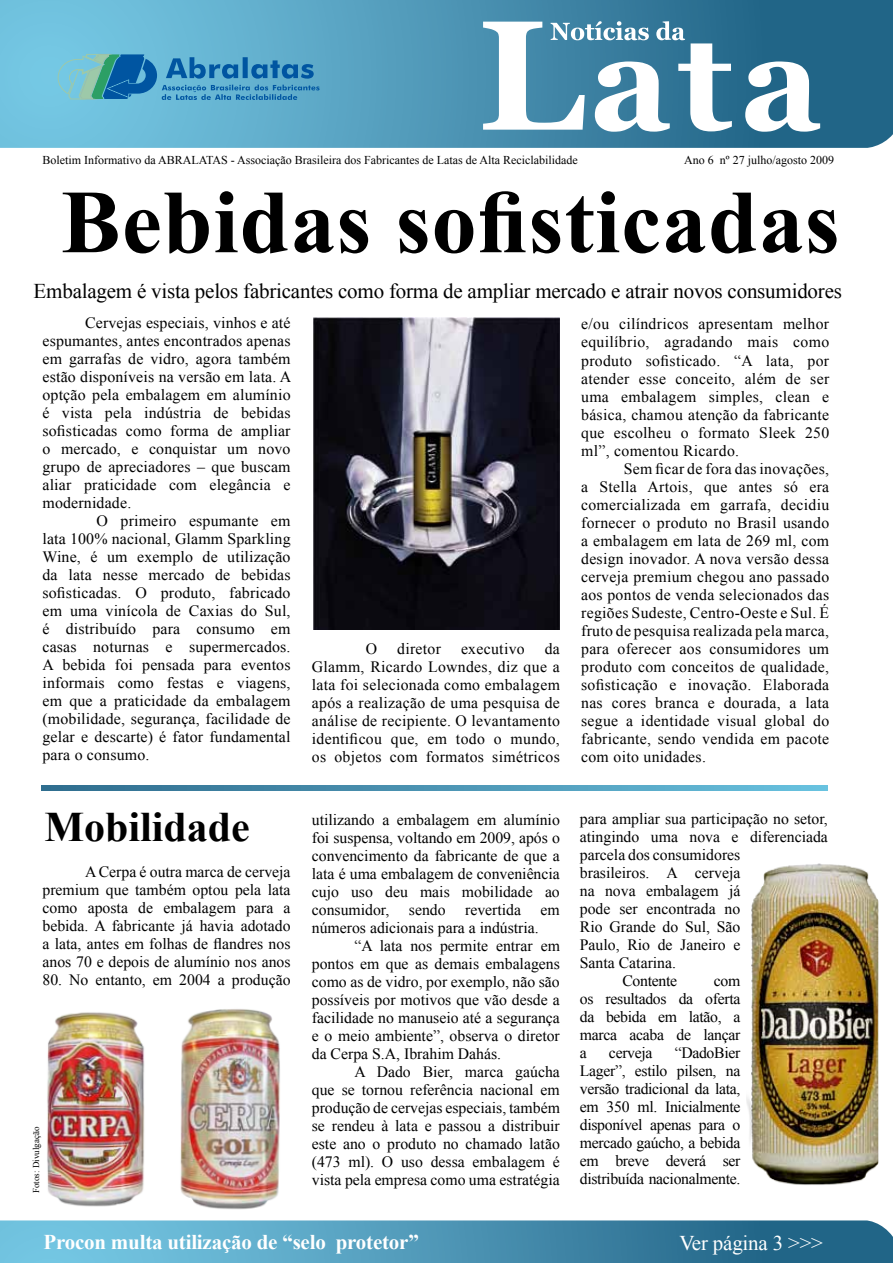
<style>
.page{position:relative;width:893px;height:1263px;background:#fff}
.page>*{position:absolute;margin:0;border:0;box-sizing:border-box;transform-origin:0 0}
.t1{font:700 90px "Times New Roman";letter-spacing:.01em;color:#000}
.t2{font:700 42px "Times New Roman";color:#000}
.t3{font:700 21px "Times New Roman";color:#fff}
.t4{font:21px "Times New Roman";letter-spacing:-.01em;color:#000}
.t5{font:21px "Times New Roman";letter-spacing:-.01em;color:#fff}
.t6{font:15.75px/18px "Times New Roman";color:#000;text-align:justify}
.t7{font:15.75px "Times New Roman";letter-spacing:.02em;color:#000}
.t8{font:15.75px "Times New Roman";letter-spacing:-.02em;color:#000}
.t9{font:12px "Times New Roman";color:#000}
.t10{font:9px "Times New Roman";color:#000}
</style>
<div class="page">
<img style="left:746px;top:863px;width:132px;height:322px">
<svg style="left:0;top:0;width:893px;height:148px;background:#509ab9"></svg>
<svg style="left:58px;top:54px;width:262px;height:46px;background:#4999be"></svg>
<svg style="left:745px;top:61px;width:75px;height:71px"></svg>
<svg style="left:483px;top:21px;width:249px;height:111px"></svg>
<svg style="left:0;top:1220px;width:893px;height:43px;background:#4d95b4"></svg>
<img style="left:40px;top:1009px;width:253px;height:213px">
<svg style="left:41px;top:785px;width:787px;height:6px;background:#4c95b4"></svg>
<img style="left:313px;top:318px;width:246px;height:311px">
<p class="t9" style="left:42px;top:152px;width:537px">Boletim Informativo da ABRALATAS - Associação Brasileira dos Fabricantes de Latas de Alta Reciclabilidade</p>
<p class="t9" style="left:684px;top:152px;width:151px">Ano 6 nº 27 julho/agosto 2009</p>
<h1 class="t1" style="left:61px;top:160px;width:780px">Bebidas sofisticadas</h1>
<h3 class="t4" style="left:34px;top:277px;width:810px">Embalagem é vista pelos fabricantes como forma de ampliar mercado e atrair novos consumidores</h3>
<p class="t6" style="left:43px;top:314px;width:250px;text-indent:43px">Cervejas especiais, vinhos e até espumantes, antes encontrados apenas em garrafas de vidro, agora também estão disponíveis na versão em lata. A optção pela embalagem em alumínio é vista pela indústria de bebidas sofisticadas como forma de ampliar o mercado, e conquistar um novo grupo de apreciadores – que buscam aliar praticidade com elegância e modernidade.</p>
<p class="t6" style="left:43px;top:512px;width:250px;text-indent:54px">O primeiro espumante em lata 100% nacional, Glamm Sparkling Wine, é um exemplo de utilização da lata nesse mercado de bebidas sofisticadas. O produto, fabricado em uma vinícola de Caxias do Sul, é distribuído para consumo em casas noturnas e supermercados.<br>A bebida foi pensada para eventos informais como festas e viagens, em que a praticidade da embalagem (mobilidade, segurança, facilidade de gelar e descarte) é fator fundamental para o consumo.</p>
<h2 class="t2" style="left:44px;top:798px;width:207px">Mobilidade</h2>
<p class="t6" style="left:43px;top:863px;width:250px;text-indent:43px">A Cerpa é outra marca de cerveja premium que também optou pela lata como aposta de embalagem para a bebida. A fabricante já havia adotado a lata, antes em folhas de flandres nos anos 70 e depois de alumínio nos anos</p>
<p class="t6" style="left:43px;top:971px;width:250px">80. No entanto, em 2004 a produção</p>
<p class="t10" style="left:30px;top:1193px;width:68px;rotate:-90deg">Fotos: Divulgação</p>
<p class="t6" style="left:312px;top:640px;width:250px;text-indent:233px">da Glamm, Ricardo Lowndes, diz que a lata foi selecionada como embalagem após a realização de uma pesquisa de análise de recipiente. O levantamento identificou que, em todo o mundo, os objetos com formatos simétricos</p>
<p class="t6" style="left:366px;top:640px;width:13px">O</p>
<p class="t7" style="left:397px;top:638px;width:45px">diretor</p>
<p class="t7" style="left:461px;top:638px;width:65px">executivo</p>
<p class="t6" style="left:312px;top:810px;width:250px">utilizando a embalagem em alumínio foi suspensa, voltando em 2009, após o convencimento da fabricante de que a lata é uma embalagem de conveniência cujo uso deu mais mobilidade ao consumidor, sendo revertida em números adicionais para a indústria.</p>
<p class="t6" style="left:312px;top:936px;width:250px;text-indent:43px">“A lata nos permite entrar em pontos em que as demais embalagens como as de vidro, por exemplo, não são possíveis por motivos que vão desde a facilidade no manuseio até a segurança e o meio ambiente”, observa o diretor da Cerpa S.A, Ibrahim Dahás.</p>
<p class="t6" style="left:312px;top:1062px;width:250px;text-indent:43px">A Dado Bier, marca gaúcha que se tornou referência nacional em produção de cervejas especiais, também se rendeu à lata e passou a distribuir este ano o produto no chamado latão (473 ml). O uso dessa embalagem é vista pela empresa como uma estratégia</p>
<p class="t6" style="left:581px;top:315px;width:250px">e/ou cilíndricos apresentam melhor equilíbrio, agradando mais como produto sofisticado. “A lata, por atender esse conceito, além de ser uma embalagem simples, clean e básica, chamou atenção da fabricante que escolheu o formato Sleek 250 ml”, comentou Ricardo.</p>
<p class="t6" style="left:581px;top:459px;width:250px;text-indent:43px">Sem ficar de fora das inovações, a Stella Artois, que antes só era comercializada em garrafa, decidiu fornecer o produto no Brasil usando a embalagem em lata de 269 ml, com design inovador. A nova versão dessa cerveja premium chegou ano passado aos pontos de venda selecionados das regiões Sudeste, Centro-Oeste e Sul. É fruto de pesquisa realizada pela marca, para oferecer aos consumidores um produto com conceitos de qualidade, sofisticação e inovação. Elaborada nas cores branca e dourada, a lata segue a identidade visual global do fabricante, sendo vendida em pacote com oito unidades.</p>
<p class="t6" style="left:580px;top:810px;width:250px">para ampliar sua participação no setor,</p>
<p class="t6" style="left:580px;top:828px;width:250px">atingindo uma nova e diferenciada</p>
<p class="t6" style="left:580px;top:846px;width:162px">parcela dos consumidores</p>
<p class="t6" style="left:580px;top:864px;width:162px">brasileiros. A cerveja</p>
<p class="t6" style="left:580px;top:882px;width:162px">na nova embalagem já</p>
<p class="t6" style="left:580px;top:900px;width:162px">pode ser encontrada no</p>
<p class="t6" style="left:580px;top:918px;width:162px">Rio Grande do Sul, São</p>
<p class="t6" style="left:580px;top:936px;width:162px">Paulo, Rio de Janeiro e</p>
<p class="t6" style="left:580px;top:954px;width:98px">Santa Catarina.</p>
<p class="t8" style="left:622px;top:970px;width:56px">Contente</p>
<p class="t6" style="left:580px;top:972px;width:162px;text-indent:134px">com os resultados da oferta da bebida em latão, a marca acaba de lançar a</p>
<p class="t8" style="left:609px;top:1042px;width:45px">cerveja</p>
<p class="t6" style="left:580px;top:1044px;width:162px;text-indent:95px">“DadoBier Lager”, estilo pilsen, na versão tradicional da lata, em 350 ml. Inicialmente disponível apenas para o mercado gaúcho, a bebida em breve deverá ser distribuída nacionalmente.</p>
<h3 class="t3" style="left:41px;top:1225px;width:510px">Inscrições para o concurso de fotografia são prorrogadas</h3>
<h3 class="t3" style="left:43px;top:1227px;width:377px">Procon multa utilização de “selo protetor”</h3>
<h3 class="t5" style="left:679px;top:1229px;width:145px">Ver página 3 &gt;&gt;&gt;</h3>
</div>
